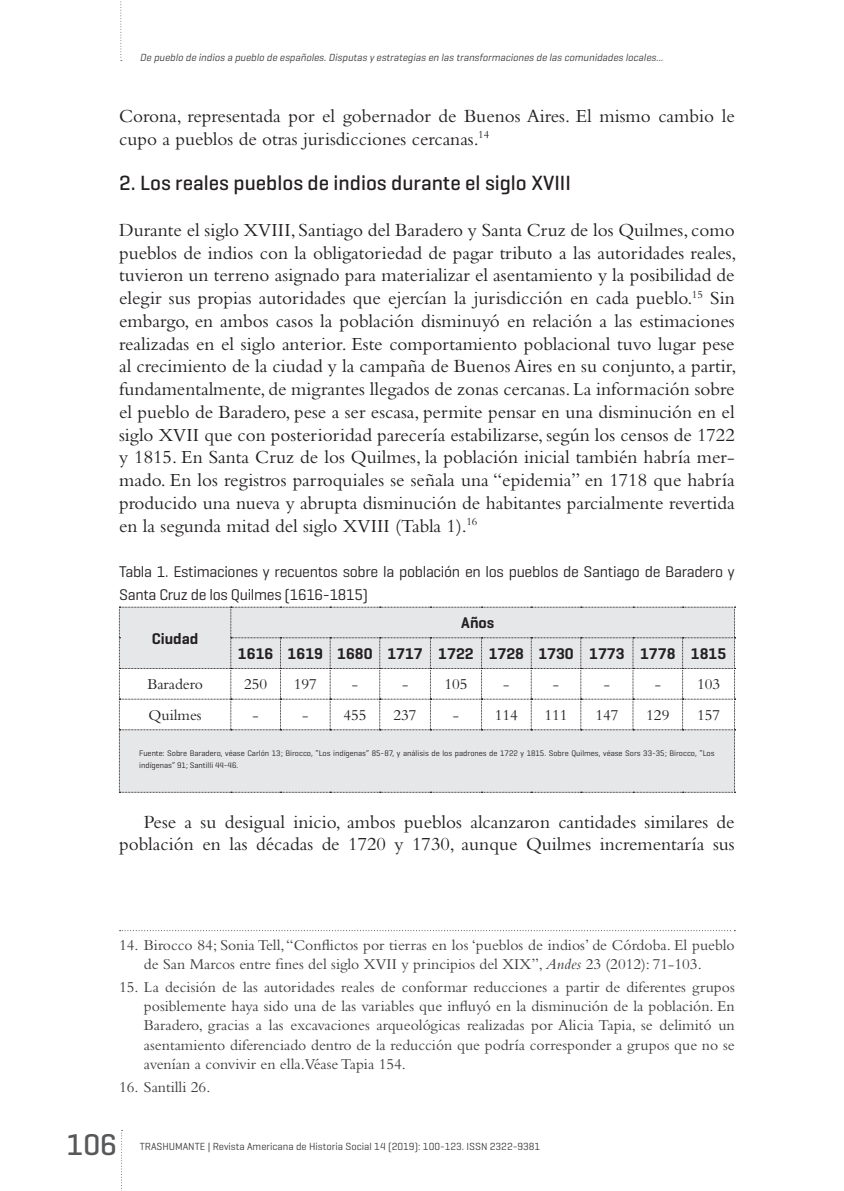
<style>
.page{position:relative;width:844px;height:1191px;background:#fff}
.page>*{position:absolute;margin:0;border:0;box-sizing:border-box;transform-origin:0 0}
.t1{font:500 30.62px "Geogrotesque";color:#57585a}
.t2{font:500 21px "Geogrotesque";color:#231f20}
.t3{font:19.25px/22.8px "Bembo Std";color:#231f20}
.t4{font:15.75px/19.2px "Bembo Std";color:#3e3e3f;text-align:center}
.t5{font:15.75px/22.8px "Geogrotesque";letter-spacing:-.02em;color:#231f20}
.t6{font:15.75px "Bembo Std";color:#231f20}
.t7{font:600 15.75px/30.6px "Geogrotesque";color:#231f20;text-align:center}
.t8{font:italic 10.5px "Geogrotesque";color:#3e3e3f}
.t9{font:10.5px "Geogrotesque";color:#3e3e3f}
.t10{font:8.22px/12.2px "Geogrotesque";color:#231f20}
.s1{font-style:italic}
</style>
<div class="page">
<svg style="left:121px;top:1130px;width:1px;height:61px"></svg>
<svg style="left:120px;top:1px;width:2px;height:60px"></svg>
<svg style="left:119px;top:930px;width:616px;height:1px"></svg>
<svg style="left:119px;top:607px;width:616px;height:186px"></svg>
<p class="t8" style="left:140px;top:51px;width:526px">De pueblo de indios a pueblo de españoles.Disputas y estrategias en las transformaciones de las comunidades locales...</p>
<p class="t3" style="left:119px;top:104px;width:617px">Corona, representada por el gobernador de Buenos Aires. El mismo cambio le cupo a pueblos de otras jurisdicciones cercanas.<sup>14</sup></p>
<p class="t2" style="left:119px;top:170px;width:453px">2. Los reales pueblos de indios durante el siglo XVIII</p>
<p class="t3" style="left:119px;top:218px;width:618px;text-align:justify">Durante el siglo XVIII, Santiago del Baradero y Santa Cruz de los Quilmes, como pueblos de indios con la obligatoriedad de pagar tributo a las autoridades reales, tuvieron un terreno asignado para materializar el asentamiento y la posibilidad de elegir sus propias autoridades que ejercían la jurisdicción en cada pueblo.<sup>15</sup> Sin embargo, en ambos casos la población disminuyó en relación a las estimaciones realizadas en el siglo anterior. Este comportamiento poblacional tuvo lugar pese al crecimiento de la ciudad y la campaña de Buenos Aires en su conjunto, a partir, fundamentalmente, de migrantes llegados de zonas cercanas. La información sobre el pueblo de Baradero, pese a ser escasa, permite pensar en una disminución en el siglo XVII que con posterioridad parecería estabilizarse, según los censos de 1722 y 1815. En Santa Cruz de los Quilmes, la población inicial también habría mer&shy;mado. En los registros parroquiales se señala una “epidemia” en 1718 que habría producido una nueva y abrupta disminución de habitantes parcialmente revertida en la segunda mitad del siglo XVIII (Tabla 1).<sup>16</sup></p>
<p class="t5" style="left:119px;top:560px;width:617px">Tabla 1. Estimaciones y recuentos sobre la población en los pueblos de Santiago de Baradero y<br>Santa Cruz de los Quilmes (1616-1815)</p>
<p class="t7" style="left:152px;top:623px;width:48px">Ciudad</p>
<p class="t7" style="left:238px;top:607px;width:489px">Años<br>1616 1619 1680 1717 1722 1728 1730 1773 1778 1815</p>
<p class="t6" style="left:147px;top:675px;width:57px">Baradero</p>
<p class="t6" style="left:244px;top:675px;width:25px">250</p>
<p class="t6" style="left:294px;top:675px;width:25px">197</p>
<p class="t6" style="left:352px;top:675px;width:8px">-</p>
<p class="t6" style="left:402px;top:675px;width:67px">- 105</p>
<p class="t6" style="left:503px;top:675px;width:8px">-</p>
<p class="t6" style="left:552px;top:675px;width:8px">-</p>
<p class="t6" style="left:603px;top:675px;width:8px">-</p>
<p class="t6" style="left:654px;top:675px;width:67px">- 103</p>
<p class="t6" style="left:148px;top:705px;width:55px">Quilmes</p>
<p class="t6" style="left:252px;top:705px;width:8px">-</p>
<p class="t6" style="left:302px;top:705px;width:66px">- 455</p>
<p class="t6" style="left:393px;top:705px;width:25px">237</p>
<p class="t6" style="left:453px;top:705px;width:67px">- 114</p>
<p class="t6" style="left:544px;top:705px;width:25px">111</p>
<p class="t6" style="left:595px;top:705px;width:25px">147</p>
<p class="t6" style="left:646px;top:705px;width:25px">129</p>
<p class="t6" style="left:696px;top:705px;width:25px">157</p>
<p class="t10" style="left:139px;top:746px;width:576px">Fuente: Sobre Baradero, véase Carlón 13; Birocco, “Los indígenas” 85-87, y análisis de los padrones de 1722 y 1815. Sobre Quilmes, véase Sors 33-35; Birocco, “Los indígenas” 91; Santilli 44-46.</p>
<p class="t3" style="left:119px;top:809px;width:617px;text-align:right">Pese a su desigual inicio, ambos pueblos alcanzaron cantidades similares de población en las décadas de 1720 y 1730, aunque Quilmes incrementaría sus</p>
<p class="t4" style="left:119px;top:935px;width:617px">14. Birocco 84; Sonia Tell, “Conflictos por tierras en los ‘pueblos de indios’ de Córdoba. El pueblo de San Marcos entre fines del siglo XVII y principios del XIX”, <span class="s1">Andes</span> 23 (2012): 71-103.</p>
<p class="t4" style="left:144px;top:977px;width:592px;text-align:justify;text-indent:-25px">15. La decisión de las autoridades reales de conformar reducciones a partir de diferentes grupos posiblemente haya sido una de las variables que influyó en la disminución de la población. En Baradero, gracias a las excavaciones arqueológicas realizadas por Alicia Tapia, se delimitó un asentamiento diferenciado dentro de la reducción que podría corresponder a grupos que no se avenían a convivir en ella.Véase Tapia 154.</p>
<p class="t4" style="left:119px;top:1076px;width:93px">16. Santilli 26.</p>
<h1 class="t1" style="left:66px;top:1125px;width:52px">106</h1>
<p class="t9" style="left:140px;top:1139px;width:402px">TRASHUMANTE | Revista Americana de Historia Social 14 (2019): 100-123. ISSN 2322-9381</p>
</div>
